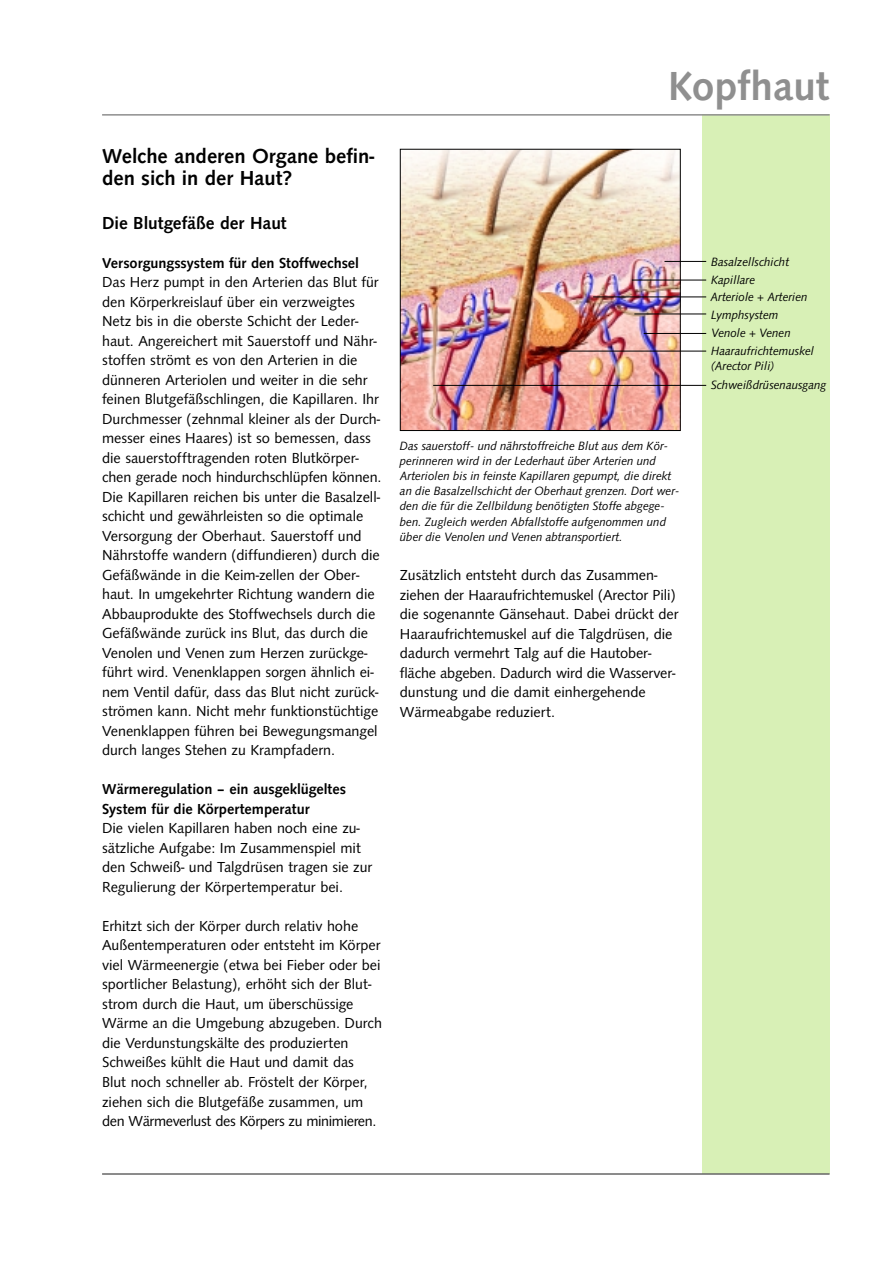
<style>
.page{position:relative;width:893px;height:1262px;background:#fff}
.page>*{position:absolute;margin:0;border:0;box-sizing:border-box;transform-origin:0 0}
.t1{font:500 42px "Syntax T";color:#8f8f8f}
.t2{font:500 21px/22.5px "Syntax T";color:#000}
.t3{font:500 18px "Syntax T";color:#000}
.t4{font:15px/19.5px "Syntax T";color:#000}
.t5{font:500 15px/19.5px "Syntax T";color:#000}
.t6{font:italic 12px/15px "Syntax";color:#000;scale:.96 1}
</style>
<div class="page">
<div style="left:702px;top:115px;width:127px;height:1059px;background:#d8f0b6"></div>
<hr style="left:102px;top:1173px;width:727px;height:1px;background:#666">
<hr style="left:102px;top:114px;width:727px;height:2px;background:#8f8f8f">
<img style="left:402px;top:151px;width:276px;height:278px">
<div style="left:400px;top:149px;width:280px;height:282px;border:1px solid #000"></div>
<hr style="left:664px;top:261px;width:42px;height:1px;background:#000">
<hr style="left:593px;top:296px;width:113px;height:1px;background:#000">
<hr style="left:634px;top:313px;width:72px;height:1px;background:#000">
<hr style="left:643px;top:333px;width:63px;height:1px;background:#000">
<hr style="left:559px;top:351px;width:147px;height:1px;background:#000">
<hr style="left:433px;top:385px;width:273px;height:1px;background:#000">
<hr style="left:632px;top:280px;width:74px;height:1px;background:#000">
<h2 class="t2" style="left:102px;top:147px;width:273px">Welche anderen Organe befin&shy;den sich in der Haut?</h2>
<p class="t3" style="left:102px;top:216px;width:186px">Die Blutgefäße der Haut</p>
<p class="t5" style="left:102px;top:254px;width:258px">Versorgungssystem für den Stoffwechsel</p>
<p class="t4" style="left:102px;top:274px;width:281px">Das Herz pumpt in den Arterien das Blut für den Körperkreislauf über ein verzweigtes Netz bis in die oberste Schicht der Leder&shy;haut. Angereichert mit Sauerstoff und Nähr&shy;stoffen strömt es von den Arterien in die dünneren Arteriolen und weiter in die sehr feinen Blutgefäßschlingen, die Kapillaren. Ihr Durchmesser (zehnmal kleiner als der Durch&shy;messer eines Haares) ist so bemessen, dass die sauerstofftragenden roten Blutkörper&shy;chen gerade noch hindurchschlüpfen können.<br>Die Kapillaren reichen bis unter die Basalzell&shy;schicht und gewährleisten so die optimale Versorgung der Oberhaut. Sauerstoff und Nährstoffe wandern (diffundieren) durch die Gefäßwände in die Keim-zellen der Ober&shy;haut. In umgekehrter Richtung wandern die Abbauprodukte des Stoffwechsels durch die Gefäßwände zurück ins Blut, das durch die Venolen und Venen zum Herzen zurückge&shy;führt wird. Venenklappen sorgen ähnlich ei&shy;nem Ventil dafür, dass das Blut nicht zurück&shy;strömen kann. Nicht mehr funktionstüchtige Venenklappen führen bei Bewegungsmangel durch langes Stehen zu Krampfadern.</p>
<p class="t5" style="left:102px;top:781px;width:245px">Wärmeregulation – ein ausgeklügeltes<br>System für die Körpertemperatur</p>
<p class="t4" style="left:102px;top:820px;width:272px">Die vielen Kapillaren haben noch eine zu&shy;sätzliche Aufgabe: Im Zusammenspiel mit den Schweiß- und Talgdrüsen tragen sie zur Regulierung der Körpertemperatur bei.</p>
<p class="t4" style="left:102px;top:917px;width:281px">Erhitzt sich der Körper durch relativ hohe Außentemperaturen oder entsteht im Körper viel Wärmeenergie (etwa bei Fieber oder bei sportlicher Belastung), erhöht sich der Blut&shy;strom durch die Haut, um überschüssige Wärme an die Umgebung abzugeben. Durch die Verdunstungskälte des produzierten Schweißes kühlt die Haut und damit das<br>Blut noch schneller ab. Fröstelt der Körper, ziehen sich die Blutgefäße zusammen, um den Wärmeverlust des Körpers zu minimieren.</p>
<h1 class="t1" style="left:668px;top:71px;width:163px">Kopfhaut</h1>
<p class="t6" style="left:711px;top:254px;width:83px;line-height:18px">Basalzellschicht<br>Kapillare</p>
<p class="t6" style="left:710px;top:289px;width:103px;line-height:17.5px">Arteriole + Arterien<br>Lymphsystem</p>
<p class="t6" style="left:711px;top:326px;width:85px">Venole + Venen</p>
<p class="t6" style="left:711px;top:344px;width:109px">Haaraufrichtemuskel (Arector Pili)</p>
<p class="t6" style="left:400px;top:440px;width:293px">Das sauerstoff- und nährstoffreiche Blut aus dem Kör&shy;perinneren wird in der Lederhaut über Arterien und Arteriolen bis in feinste Kapillaren gepumpt, die direkt an die Basalzellschicht der Oberhaut grenzen. Dort wer&shy;den die für die Zellbildung benötigten Stoffe abgege&shy;ben. Zugleich werden Abfallstoffe aufgenommen und über die Venolen und Venen abtransportiert.</p>
<p class="t4" style="left:400px;top:566px;width:280px">Zusätzlich entsteht durch das Zusammen&shy;ziehen der Haaraufrichtemuskel (Arector Pili) die sogenannte Gänsehaut. Dabei drückt der Haaraufrichtemuskel auf die Talgdrüsen, die dadurch vermehrt Talg auf die Hautober&shy;fläche abgeben. Dadurch wird die Wasserver&shy;dunstung und die damit einhergehende Wärmeabgabe reduziert.</p>
<p class="t6" style="left:711px;top:378px;width:122px">Schweißdrüsenausgang</p>
</div>
